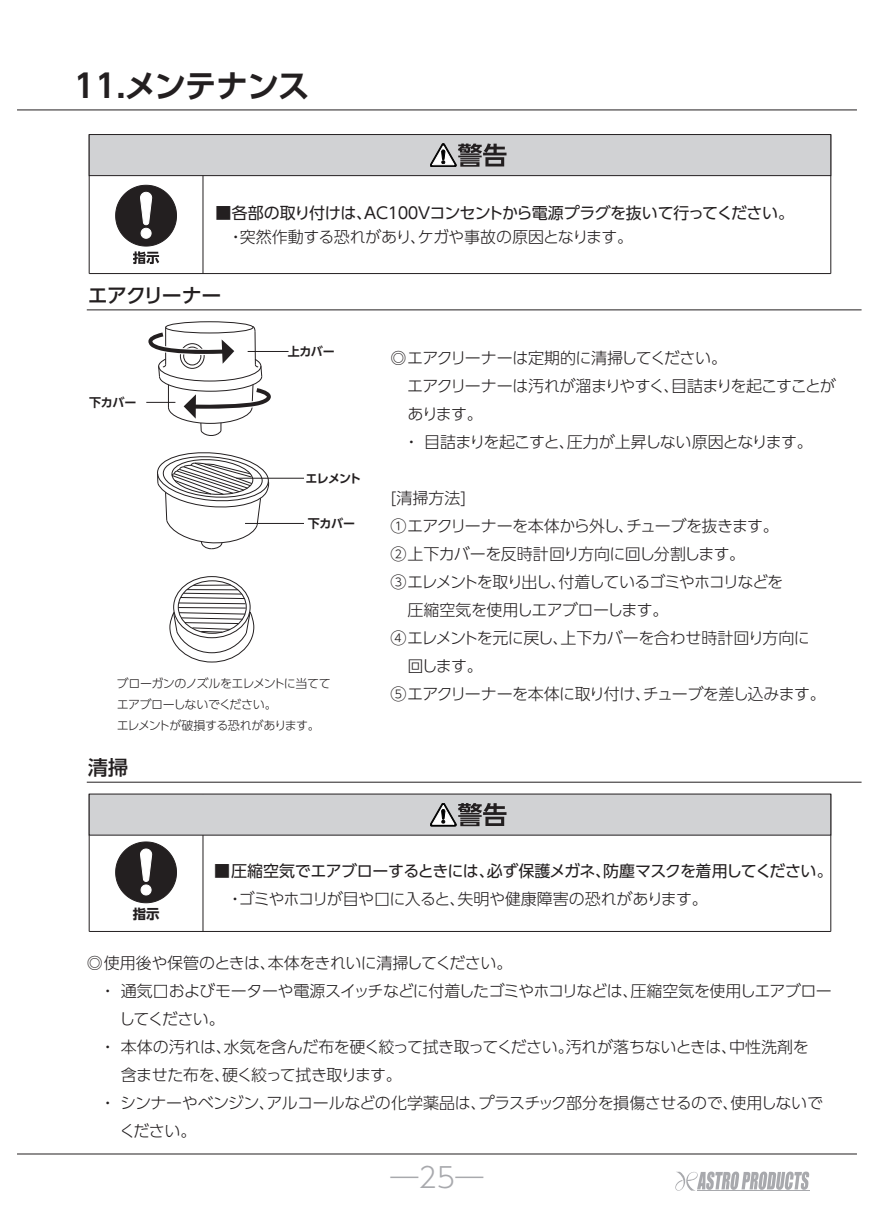
<style>
.page{position:relative;width:874px;height:1225px;background:#fff}
.page>*{position:absolute;margin:0;border:0;box-sizing:border-box;transform-origin:0 0}
.t1{font:700 32px "UD Shin Go Pr 6 De";letter-spacing:-.035em;color:#231f20}
.t2{font:300 28px "UD Shin Go Pr 6";color:#a8a9ad}
.t3{font:500 20px "UD Shin Go Pr 6";letter-spacing:-.03em;color:#231f20}
.t4{font:300 16px/28px "UD Shin Go Pr 6";letter-spacing:-.035em;color:#231f20}
.t5{font:16px "UD Shin Go Pr 6";letter-spacing:-.04em;color:#231f20}
.t6{font:300 16px "UD Shin Go Pr 6";letter-spacing:-.09em;color:#231f20}
.t7{font:700 13.4px "UD Shin Go Pr 6";color:#231f20}
.t8{font:300 12px/21px "UD Shin Go Pr 6";letter-spacing:-.05em;color:#231f20}
.t9{font:700 12px "UD Shin Go Pr 6 De";letter-spacing:-.035em;color:#231f20}
</style>
<div class="page">
<svg style="left:675px;top:1171px;width:133px;height:20px"></svg>
<hr style="left:696px;top:1190px;width:113px;height:1px;background:#a8a9ad">
<hr style="left:17px;top:1153px;width:839px;height:1px;background:#231f20">
<hr style="left:17px;top:109px;width:839px;height:1px;background:#231f20">
<hr style="left:87px;top:781px;width:774px;height:1px;background:#231f20">
<hr style="left:87px;top:309px;width:774px;height:1px;background:#231f20">
<hr style="left:89px;top:135px;width:1px;height:138px;background:#231f20">
<hr style="left:89px;top:273px;width:741px;height:1px;background:#231f20">
<hr style="left:829px;top:135px;width:1px;height:138px;background:#231f20">
<hr style="left:202px;top:134px;width:1px;height:139px;background:#231f20">
<div style="left:89px;top:134px;width:741px;height:42px;background:#d1d2d4;border:1px solid #231f20"></div>
<svg style="left:430px;top:143px;width:76px;height:24px"></svg>
<svg style="left:115px;top:185px;width:62px;height:79px"></svg>
<div style="left:165px;top:321px;width:88px;height:12px;border:1px solid #231f20;border-radius:50%"></div>
<hr style="left:247px;top:351px;width:41px;height:1px;background:#231f20">
<svg style="left:146px;top:326px;width:125px;height:110px"></svg>
<hr style="left:193px;top:585px;width:38px;height:1px;background:#231f20">
<hr style="left:187px;top:589px;width:51px;height:1px;background:#231f20">
<svg style="left:178px;top:593px;width:68px;height:11px"></svg>
<hr style="left:178px;top:607px;width:68px;height:1px;background:#231f20">
<svg style="left:169px;top:611px;width:85px;height:51px"></svg>
<svg style="left:157px;top:452px;width:112px;height:97px"></svg>
<hr style="left:236px;top:478px;width:68px;height:1px;background:#231f20">
<hr style="left:245px;top:523px;width:59px;height:1px;background:#231f20">
<hr style="left:89px;top:794px;width:1px;height:137px;background:#231f20">
<hr style="left:89px;top:931px;width:741px;height:1px;background:#231f20">
<hr style="left:829px;top:794px;width:1px;height:137px;background:#231f20">
<hr style="left:202px;top:794px;width:1px;height:137px;background:#231f20">
<div style="left:89px;top:793px;width:741px;height:42px;background:#d1d2d4"></div>
<svg style="left:430px;top:803px;width:76px;height:23px"></svg>
<svg style="left:115px;top:841px;width:62px;height:62px"></svg>
<h1 class="t1" style="left:74px;top:60px;width:237px">11.メンテナンス</h1>
<p class="t5" style="left:215px;top:200px;width:579px">■ 各部の取り付けは、ＡＣ１００Ｖコンセントから電源プラグを抜いて行ってください。</p>
<p class="t4" style="left:227px;top:223px;width:407px">・突然作動する恐れがあり、ケガや事故の原因となります。</p>
<p class="t3" style="left:88px;top:279px;width:135px">エアクリーナー</p>
<p class="t9" style="left:89px;top:393px;width:49px">下カバー</p>
<p class="t9" style="left:287px;top:342px;width:49px">上カバー</p>
<p class="t9" style="left:305px;top:468px;width:57px">エレメント</p>
<p class="t9" style="left:308px;top:514px;width:49px">下カバー</p>
<p class="t8" style="left:117px;top:672px;width:215px">ブローガンのノズルをエレメントに当ててエアブローしないでください。<br>エレメントが破損する恐れがあります。</p>
<p class="t3" style="left:88px;top:751px;width:41px">清掃</p>
<p class="t4" style="left:403px;top:343px;width:434px;text-indent:-13px">◎ エアクリーナーは定期的に清掃してください。<br>エアクリーナーは汚れが溜まりやすく、目詰まりを起こすことがあります。<br>・ 目詰まりを起こすと、圧力が上昇しない原因となります。</p>
<p class="t4" style="left:390px;top:483px;width:77px">[清掃方法]</p>
<p class="t4" style="left:390px;top:511px;width:390px">① エアクリーナーを本体から外し、チューブを抜きます。</p>
<p class="t4" style="left:390px;top:539px;width:356px">② 上下カバーを反時計回り方向に回し分割します。</p>
<p class="t6" style="left:390px;top:569px;width:394px">③ エレメントを取り出し、付着しているゴミやホコリなどを</p>
<p class="t4" style="left:407px;top:595px;width:262px">圧縮空気を使用しエアブローします。</p>
<p class="t4" style="left:390px;top:623px;width:421px">④ エレメントを元に戻し、上下カバーを合わせ時計回り方向に</p>
<p class="t4" style="left:407px;top:651px;width:77px">回します。</p>
<p class="t4" style="left:390px;top:679px;width:436px">⑤ エアクリーナーを本体に取り付け、チューブを差し込みます。</p>
<p class="t7" style="left:133px;top:903px;width:28px">指示</p>
<p class="t5" style="left:214px;top:858px;width:620px">■ 圧縮空気でエアブローするときには、必ず保護メガネ、防塵マスクを着用してください。</p>
<p class="t4" style="left:227px;top:884px;width:482px">・ゴミやホコリが目や口に入ると、失明や健康障害の恐れがあります。</p>
<p class="t4" style="left:87px;top:948px;width:427px">◎ 使用後や保管のときは、本体をきれいに清掃してください。</p>
<p class="t4" style="left:100px;top:976px;width:733px">・ 通気口およびモーターや電源スイッチなどに付着したゴミやホコリなどは、圧縮空気を使用しエアブロー</p>
<p class="t4" style="left:119px;top:1004px;width:107px">してください。</p>
<p class="t4" style="left:100px;top:1032px;width:710px">・ 本体の汚れは、水気を含んだ布を硬く絞って拭き取ってください。汚れが落ちないときは、中性洗剤を</p>
<p class="t4" style="left:121px;top:1060px;width:282px">含ませた布を、硬く絞って拭き取ります。</p>
<p class="t4" style="left:100px;top:1088px;width:724px">・ シンナーやベンジン、アルコールなどの化学薬品は、プラスチック部分を損傷させるので、使用しないで</p>
<p class="t4" style="left:119px;top:1116px;width:78px">ください。</p>
<h2 class="t2" style="left:390px;top:1154px;width:94px">―25―</h2>
</div>
